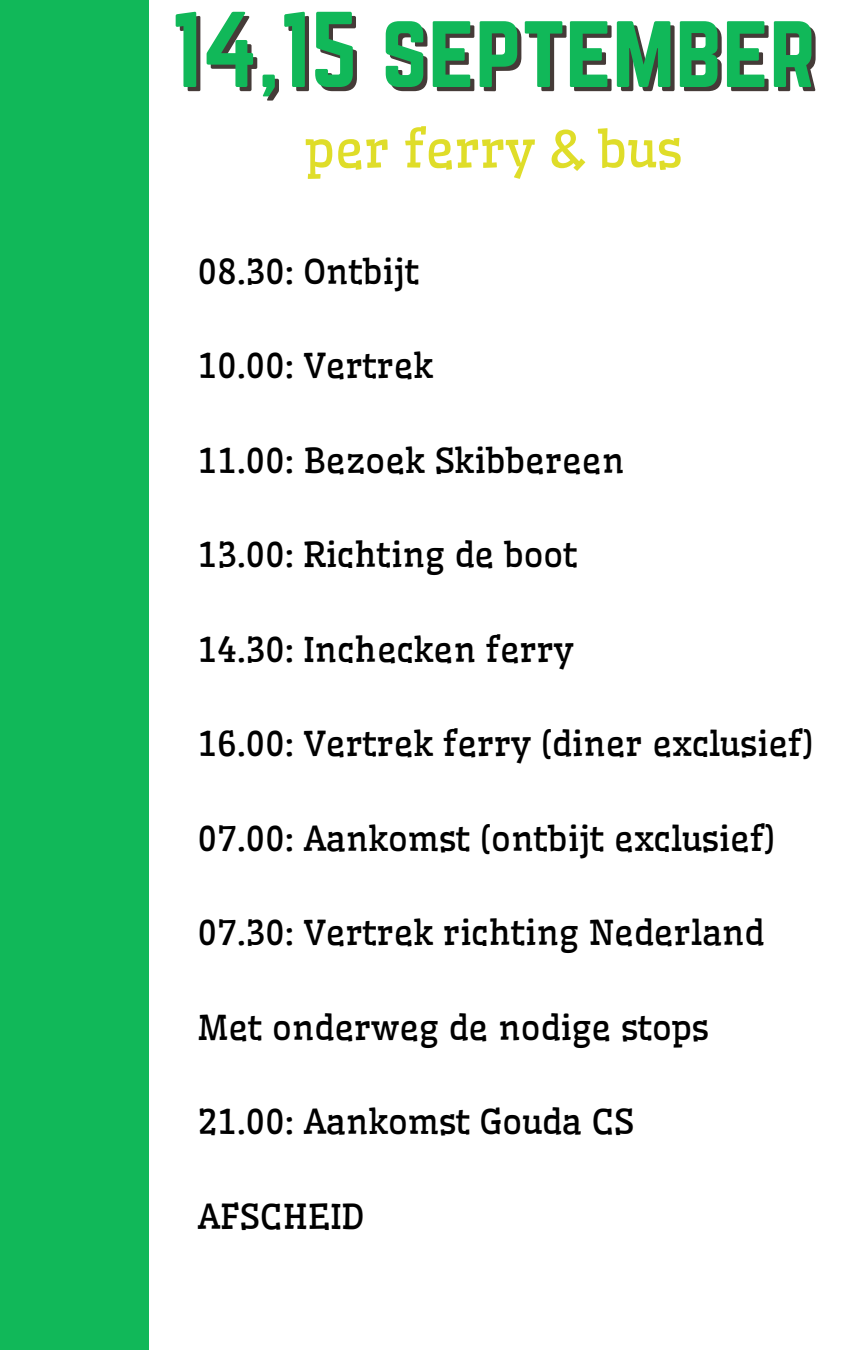
<style>
.page{position:relative;width:864px;height:1350px;background:#fff}
.page>*{position:absolute;margin:0;border:0;box-sizing:border-box;transform-origin:0 0}
.t1{font:94.05px "Norwester";color:#11b859}
.t2{font:50.62px "Wellfleet";color:#dfdd29}
.t3{font:33.98px "Wellfleet";color:#000}
</style>
<div class="page">
<div style="left:0;top:0;width:148px;height:1350px;background:#11b859"></div>
<h2 class="t1" style="left:171px;top:-7px;width:647px">14,15 SEPTEMBER</h2>
<h1 class="t2" style="left:305px;top:118px;width:378px">per ferry &amp; bus</h1>
<p class="t3" style="left:197px;top:250px;width:223px">08.30: Ontbijt</p>
<p class="t3" style="left:197px;top:345px;width:237px">10.00: Vertrek</p>
<p class="t3" style="left:197px;top:439px;width:428px">11.00: Bezoek Skibbereen</p>
<p class="t3" style="left:197px;top:534px;width:382px">13.00: Richting de boot</p>
<p class="t3" style="left:197px;top:628px;width:378px">14.30: Inchecken ferry</p>
<p class="t3" style="left:197px;top:723px;width:618px">16.00: Vertrek ferry (diner exclusief)</p>
<p class="t3" style="left:197px;top:817px;width:580px">07.00: Aankomst (ontbijt exclusief)</p>
<p class="t3" style="left:197px;top:912px;width:568px">07.30: Vertrek richting Nederland</p>
<p class="t3" style="left:197px;top:1006px;width:513px">Met onderweg de nodige stops</p>
<p class="t3" style="left:197px;top:1101px;width:438px">21.00: Aankomst Gouda CS</p>
<h3 class="t3" style="left:197px;top:1195px;width:168px">AFSCHEID</h3>
</div>
